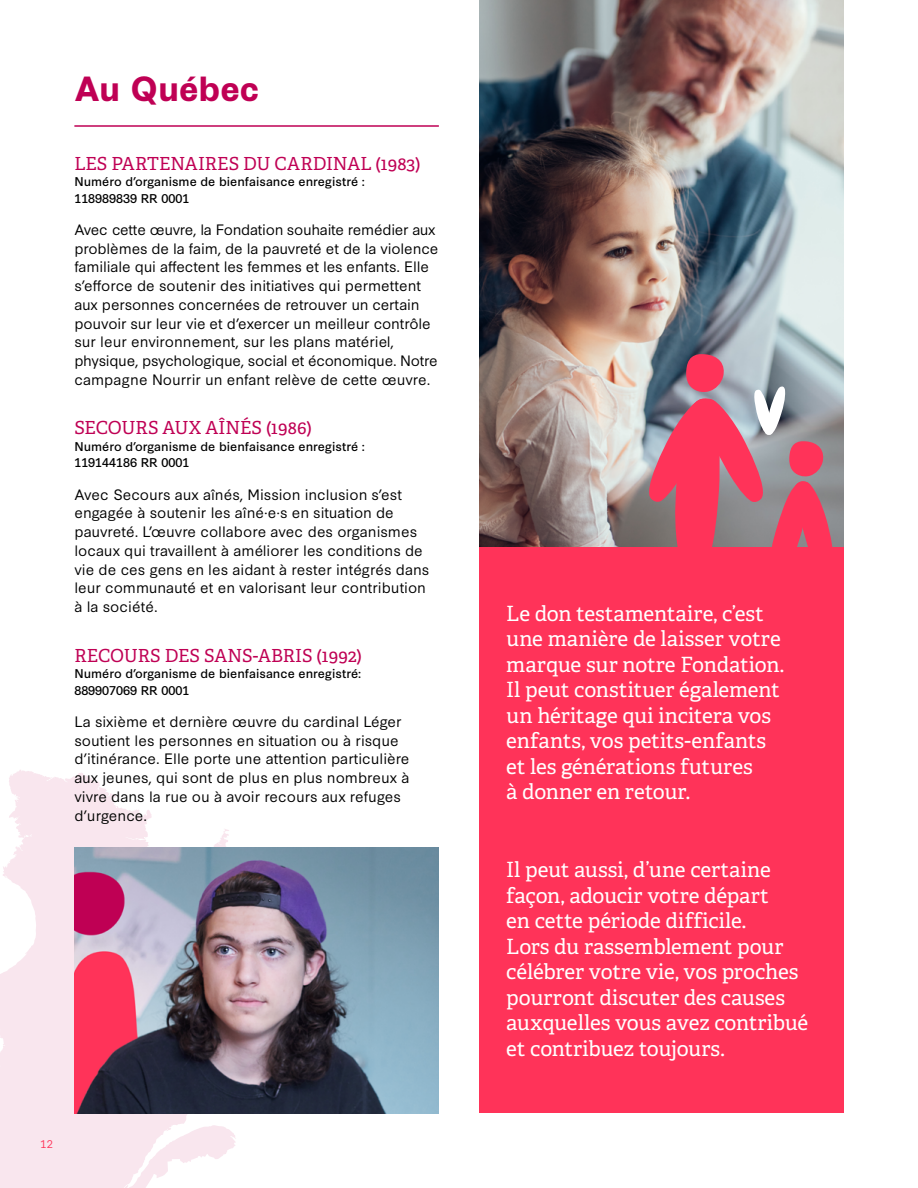
<style>
.page{position:relative;width:918px;height:1188px;background:#fff}
.page>*{position:absolute;margin:0;border:0;box-sizing:border-box;transform-origin:0 0}
.t1{font:700 33px "Synthese";color:#bf0054}
.t2{font:21px/25.5px "Adelle";letter-spacing:-.005em;color:#fff}
.t3{font:18px "Adelle";letter-spacing:-.005em;color:#bf0054}
.t4{font:14.25px/18.8px "Synthese";color:#000100}
.t5{font:12px/16.5px "Synthese";color:#000100}
.t6{font:10.5px "Synthese";color:#ff3359}
</style>
<div class="page">
<svg style="left:0;top:770px;width:350px;height:418px;fill:#f9e6ee"></svg>
<img style="left:479px;top:0;width:365px;height:548px">
<hr style="left:74px;top:125px;width:365px;height:2px;background:#bf0054">
<div style="left:479px;top:548px;width:365px;height:565px;background:#ff3359"></div>
<img style="left:74px;top:848px;width:365px;height:265px">
<svg style="left:641px;top:354px;width:199px;height:194px"></svg>
<h1 class="t1" style="left:74px;top:63px;width:187px">Au Québec</h1>
<p class="t3" style="left:74px;top:152px;width:348px">LES PARTENAIRES DU CARDINAL (1983)</p>
<p class="t5" style="left:74px;top:172px;width:292px">Numéro d’organisme de bienfaisance enregistré :<br>118989839 RR 0001</p>
<p class="t4" style="left:74px;top:219px;width:366px">Avec cette œuvre, la Fondation souhaite remédier aux problèmes de la faim, de la pauvreté et de la violence familiale qui affectent les femmes et les enfants. Elle s’efforce de soutenir des initiatives qui permettent aux personnes concernées de retrouver un certain pouvoir sur leur vie et d’exercer un meilleur contrôle sur leur environnement, sur les plans matériel, physique, psychologique, social et économique. Notre campagne Nourrir un enfant relève de cette œuvre.</p>
<p class="t3" style="left:74px;top:417px;width:239px">SECOURS AUX AÎNÉS (1986)</p>
<p class="t5" style="left:74px;top:437px;width:292px">Numéro d’organisme de bienfaisance enregistré :<br>119144186 RR 0001</p>
<p class="t4" style="left:74px;top:484px;width:356px">Avec Secours aux aînés, Mission inclusion s’est engagée à soutenir les aîné·e·s en situation de pauvreté. L’œuvre collabore avec des organismes locaux qui travaillent à améliorer les conditions de vie de ces gens en les aidant à rester intégrés dans leur communauté et en valorisant leur contribution à la société.</p>
<p class="t3" style="left:74px;top:644px;width:289px">RECOURS DES SANS-ABRIS (1992)</p>
<p class="t5" style="left:74px;top:664px;width:288px">Numéro d’organisme de bienfaisance enregistré:<br>889907069 RR 0001</p>
<p class="t4" style="left:74px;top:711px;width:337px">La sixième et dernière œuvre du cardinal Léger soutient les personnes en situation ou à risque d’itinérance. Elle porte une attention particulière aux jeunes, qui sont de plus en plus nombreux à vivre dans la rue ou à avoir recours aux refuges d’urgence.</p>
<p class="t6" style="left:40px;top:1135px;width:14px">12</p>
<h2 class="t2" style="left:506px;top:601px;width:280px">Le don testamentaire, c’est une manière de laisser votre marque sur notre Fondation.<br>Il peut constituer également un héritage qui incitera vos enfants, vos petits-enfants et les générations futures<br>à donner en retour.</h2>
<h2 class="t2" style="left:506px;top:857px;width:303px">Il peut aussi, d’une certaine façon, adoucir votre départ<br>en cette période difficile.<br>Lors du rassemblement pour célébrer votre vie, vos proches pourront discuter des causes auxquelles vous avez contribué et contribuez toujours.</h2>
</div>
